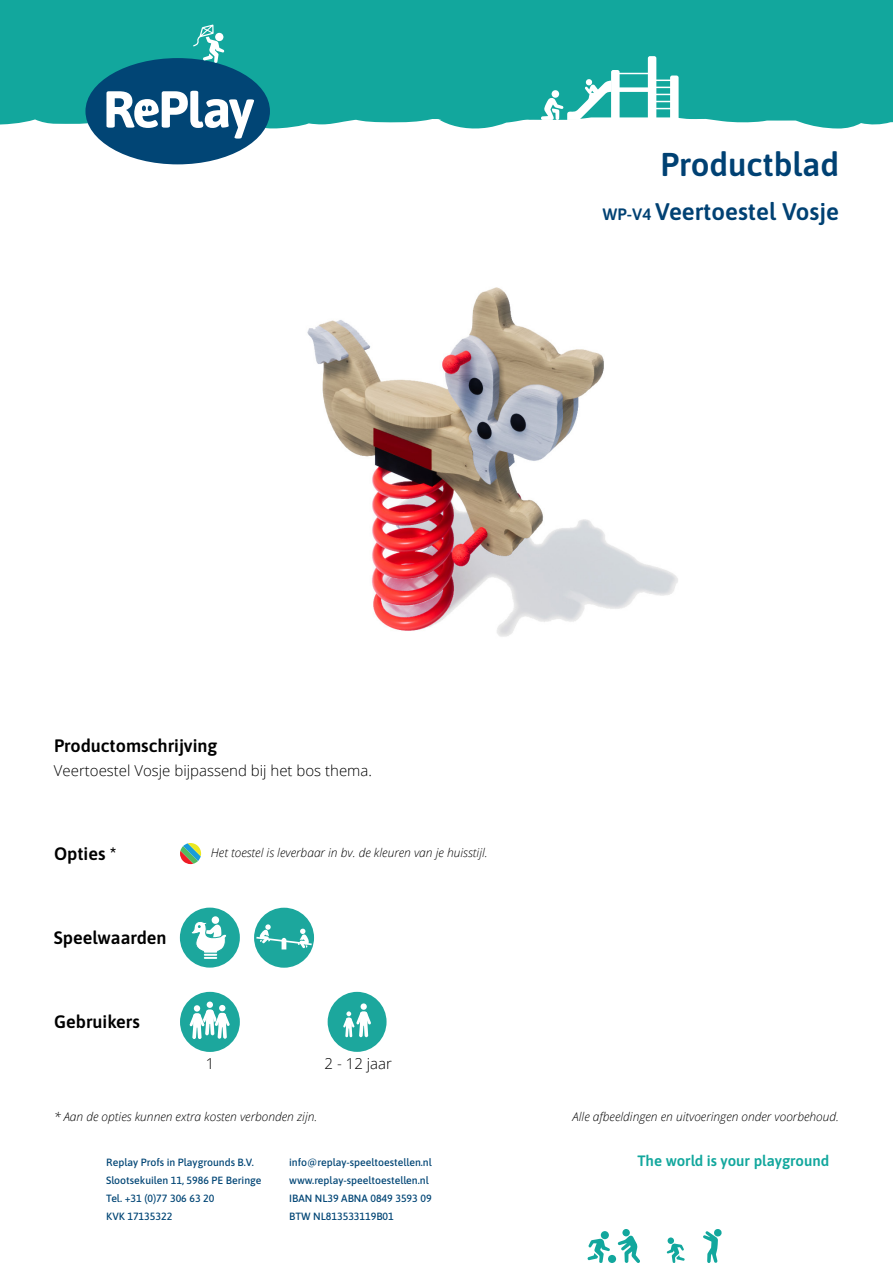
<style>
.page{position:relative;width:893px;height:1263px;background:#fff}
.page>*{position:absolute;margin:0;border:0;box-sizing:border-box;transform-origin:0 0}
.t1{font:600 33px "Asap";color:#004173}
.t2{font:600 24px "Asap";color:#004173}
.t3{font:600 18px "Asap";color:#000}
.t4{font:300 15px "Open Sans";color:#000}
.t5{font:600 15px "Asap";color:#12a79d}
.t6{font:italic 300 12px "Open Sans";color:#000}
.t7{font:500 10.5px/18px "Asap";color:#014575}
.s1{font-size:16.5px}
</style>
<div class="page">
<div style="left:0;top:0;width:893px;height:129px;background:#12a79d"></div>
<svg style="left:703px;top:1229px;width:18px;height:34px"></svg>
<div style="left:608px;top:1255px;width:8px;height:8px;background:#12a79d;border-radius:50%"></div>
<div style="left:601px;top:1231px;width:8px;height:8px;background:#12a79d;border-radius:50%"></div>
<svg style="left:587px;top:1238px;width:23px;height:25px"></svg>
<div style="left:668px;top:1237px;width:6px;height:7px;background:#12a79d;border-radius:50%"></div>
<svg style="left:667px;top:1243px;width:18px;height:20px"></svg>
<svg style="left:618px;top:1235px;width:22px;height:28px"></svg>
<div style="left:622px;top:1229px;width:8px;height:7px;background:#12a79d;border-radius:50%"></div>
<svg style="left:85px;top:24px;width:185px;height:140px"></svg>
<hr style="left:615px;top:73px;width:35px;height:1px;background:#fff">
<div style="left:615px;top:87px;width:35px;height:5px;background:#fff"></div>
<svg style="left:648px;top:56px;width:31px;height:64px"></svg>
<svg style="left:541px;top:70px;width:79px;height:50px"></svg>
<div style="left:552px;top:90px;width:7px;height:8px;background:#fff;border-radius:50%"></div>
<img style="left:307px;top:287px;width:371px;height:350px">
<div style="left:180px;top:992px;width:60px;height:60px;background:#1ca79d;border-radius:50%"></div>
<div style="left:206px;top:1001px;width:7px;height:7px;background:#74c9c3;border-radius:50%"></div>
<div style="left:207px;top:1001px;width:6px;height:7px;background:#fff;border-radius:50%"></div>
<svg style="left:189px;top:1005px;width:41px;height:34px"></svg>
<div style="left:328px;top:992px;width:59px;height:60px;background:#1ca79d;border-radius:50%"></div>
<div style="left:361px;top:1003px;width:6px;height:7px;background:#fff;border-radius:50%"></div>
<svg style="left:343px;top:1011px;width:28px;height:27px"></svg>
<svg style="left:180px;top:843px;width:21px;height:21px"></svg>
<div style="left:180px;top:908px;width:60px;height:59px;background:#1ca79d;border-radius:50%"></div>
<svg style="left:191px;top:916px;width:35px;height:43px"></svg>
<div style="left:254px;top:908px;width:60px;height:60px;background:#1ca79d;border-radius:50%"></div>
<svg style="left:256px;top:924px;width:56px;height:25px"></svg>
<h1 class="t1" style="left:660px;top:142px;width:180px">Productblad</h1>
<p class="t2" style="left:603px;top:195px;width:238px"><span class="s1">WP-V4</span> Veertoestel Vosje</p>
<h3 class="t3" style="left:54px;top:733px;width:165px">Productomschrijving</h3>
<p class="t4" style="left:54px;top:761px;width:320px">Veertoestel Vosje bijpassend bij het bos thema.</p>
<h3 class="t3" style="left:54px;top:841px;width:64px">Opties *</h3>
<h3 class="t3" style="left:54px;top:925px;width:114px">Speelwaarden</h3>
<h3 class="t3" style="left:54px;top:1009px;width:87px">Gebruikers</h3>
<p class="t6" style="left:211px;top:844px;width:278px">Het toestel is leverbaar in bv. de kleuren van je huisstijl.</p>
<p class="t4" style="left:206px;top:1053px;width:10px">1</p>
<p class="t4" style="left:325px;top:1053px;width:69px">2 - 12 jaar</p>
<p class="t6" style="left:54px;top:1108px;width:265px">* Aan de opties kunnen extra kosten verbonden zijn.</p>
<p class="t6" style="left:573px;top:1108px;width:268px">Alle afbeeldingen en uitvoeringen onder voorbehoud.</p>
<p class="t7" style="left:106px;top:1153px;width:157px">Replay Profs in Playgrounds B.V.<br>Slootsekuilen 11, 5986 PE Beringe<br>Tel. +31 (0)77 306 63 20<br>KVK 17135322</p>
<p class="t7" style="left:289px;top:1153px;width:144px">info@replay-speeltoestellen.nl www.replay-speeltoestellen.nl<br>IBAN NL39 ABNA 0849 3593 09<br>BTW NL813533119B01</p>
<h3 class="t5" style="left:638px;top:1151px;width:193px">The world is your playground</h3>
</div>
